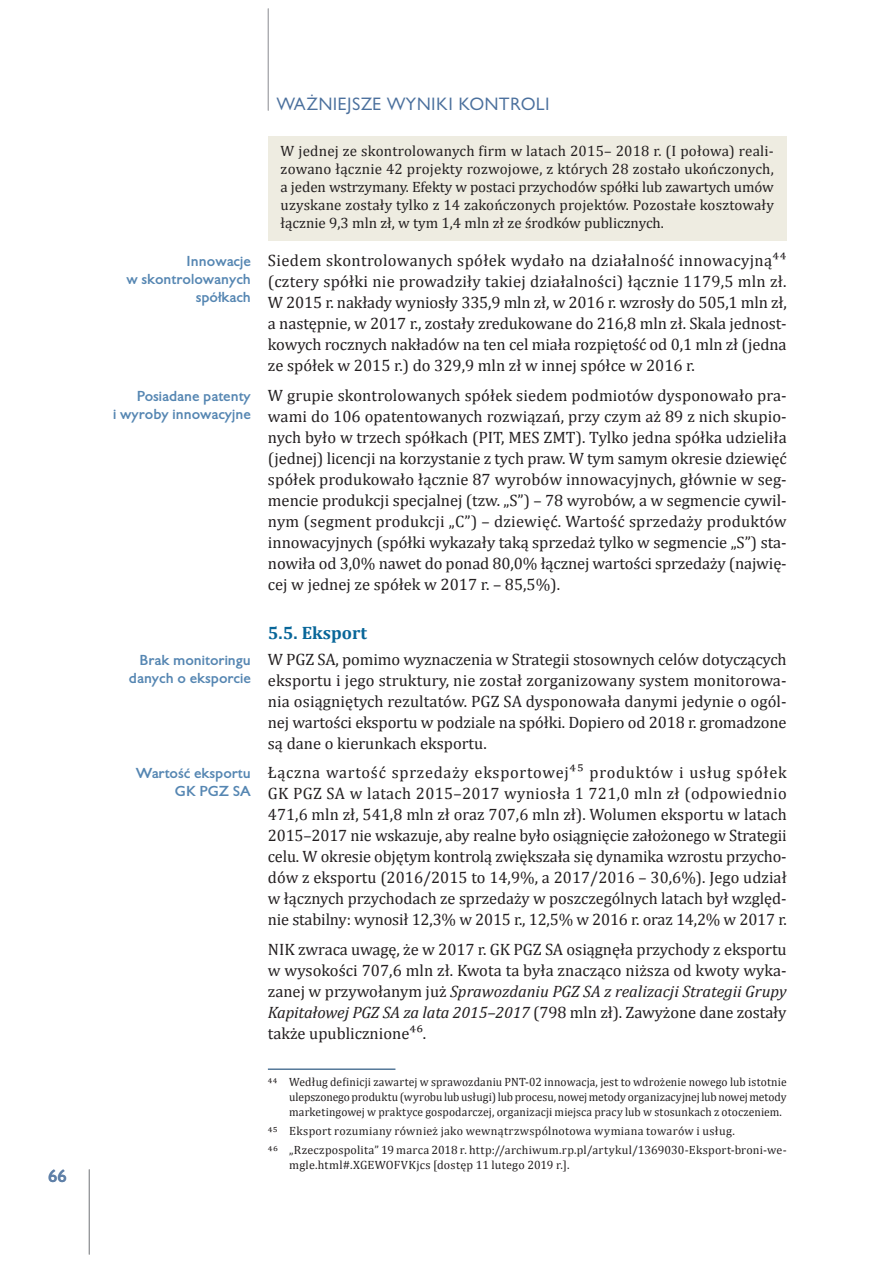
<style>
.page{position:relative;width:893px;height:1263px;background:#fff}
.page>*{position:absolute;margin:0;border:0;box-sizing:border-box;transform-origin:0 0}
.t1{font:700 18px "Cambria";color:#086699}
.t2{font:16.5px/21px "Cambria";color:#231f20;text-align:justify}
.t3{font:16.5px "Gilead TTEFN";letter-spacing:.05em;color:#4b709d}
.t4{font:700 16.5px "Gilead TTEFN";color:#5f80a8}
.t5{font:15px/18px "Cambria";color:#231f20;text-align:justify}
.t6{font:700 13.5px/18px "Gilead TTEFN";color:#5586b2;text-align:right}
.t7{font:12px/15px "Cambria";letter-spacing:.02em;color:#231f20;text-align:justify;scale:.96 1}
.t8{font:12px/19.2px "Cambria";letter-spacing:.02em;color:#231f20}
.s1{font-style:italic}
</style>
<div class="page">
<hr style="left:268px;top:9px;width:1px;height:102px;background:#a8a9ad">
<hr style="left:89px;top:1169px;width:1px;height:85px;background:#939598">
<div style="left:268px;top:136px;width:519px;height:104px;background:#eeece1"></div>
<hr style="left:268px;top:1069px;width:127px;height:1px;background:#003667">
<p class="t4" style="left:48px;top:1165px;width:20px">66</p>
<p class="t6" style="left:126px;top:252px;width:126px">Innowacje<br>w skontrolowanych spółkach</p>
<p class="t6" style="left:113px;top:387px;width:139px">Posiadane patenty<br>i wyroby innowacyjne</p>
<p class="t6" style="left:129px;top:651px;width:123px">Brak monitoringu danych o eksporcie</p>
<p class="t6" style="left:136px;top:764px;width:116px">Wartość eksportu<br>GK PGZ SA</p>
<p class="t3" style="left:276px;top:93px;width:275px">WAŻNIEJSZE WYNIKI KONTROLI</p>
<p class="t5" style="left:281px;top:142px;width:495px">W jednej ze skontrolowanych firm w latach 2015– 2018 r. (I połowa) reali&shy;zowano łącznie 42 projekty rozwojowe, z których 28 zostało ukończonych, a jeden wstrzymany. Efekty w postaci przychodów spółki lub zawartych umów uzyskane zostały tylko z 14 zakończonych projektów. Pozostałe kosztowały łącznie 9,3 mln zł, w tym 1,4 mln zł ze środków publicznych.</p>
<p class="t2" style="left:268px;top:250px;width:520px">Siedem skontrolowanych spółek wydało na działalność innowacyjną44 (cztery spółki nie prowadziły takiej działalności) łącznie 1179,5 mln zł.<br>W 2015 r. nakłady wyniosły 335,9 mln zł, w 2016 r. wzrosły do 505,1 mln zł, a następnie, w 2017 r., zostały zredukowane do 216,8 mln zł. Skala jednost&shy;kowych rocznych nakładów na ten cel miała rozpiętość od 0,1 mln zł (jedna ze spółek w 2015 r.) do 329,9 mln zł w innej spółce w 2016 r.</p>
<p class="t2" style="left:268px;top:385px;width:520px">W grupie skontrolowanych spółek siedem podmiotów dysponowało pra&shy;wami do 106 opatentowanych rozwiązań, przy czym aż 89 z nich skupio&shy;nych było w trzech spółkach (PIT, MES ZMT). Tylko jedna spółka udzieliła (jednej) licencji na korzystanie z tych praw. W tym samym okresie dziewięć spółek produkowało łącznie 87 wyrobów innowacyjnych, głównie w seg&shy;mencie produkcji specjalnej (tzw. „S”) – 78 wyrobów, a w segmencie cywil&shy;nym (segment produkcji „C”) – dziewięć. Wartość sprzedaży produktów innowacyjnych (spółki wykazały taką sprzedaż tylko w segmencie „S”) sta&shy;nowiła od 3,0% nawet do ponad 80,0% łącznej wartości sprzedaży (najwię&shy;cej w jednej ze spółek w 2017 r. – 85,5%).</p>
<p class="t1" style="left:268px;top:620px;width:101px">5.5. Eksport</p>
<p class="t2" style="left:268px;top:648px;width:520px">W PGZ SA, pomimo wyznaczenia w Strategii stosownych celów dotyczących eksportu i jego struktury, nie został zorganizowany system monitorowa&shy;nia osiągniętych rezultatów. PGZ SA dysponowała danymi jedynie o ogól&shy;nej wartości eksportu w podziale na spółki. Dopiero od 2018 r. gromadzone są dane o kierunkach eksportu.</p>
<p class="t2" style="left:268px;top:762px;width:520px">Łączna wartość sprzedaży eksportowej45 produktów i usług spółek GK PGZ SA w latach 2015–2017 wyniosła 1 721,0 mln zł (odpowiednio 471,6 mln zł, 541,8 mln zł oraz 707,6 mln zł). Wolumen eksportu w latach 2015–2017 nie wskazuje, aby realne było osiągnięcie założonego w Strategii celu. W okresie objętym kontrolą zwiększała się dynamika wzrostu przycho&shy;dów z eksportu (2016/2015 to 14,9%, a 2017/2016 – 30,6%). Jego udział w łącznych przychodach ze sprzedaży w poszczególnych latach był względ&shy;nie stabilny: wynosił 12,3% w 2015 r., 12,5% w 2016 r. oraz 14,2% w 2017 r.</p>
<p class="t2" style="left:268px;top:938px;width:520px">NIK zwraca uwagę, że w 2017 r. GK PGZ SA osiągnęła przychody z eksportu w wysokości 707,6 mln zł. Kwota ta była znacząco niższa od kwoty wyka&shy;zanej w przywołanym już <span class="s1">Sprawozdaniu PGZ SA z realizacji Strategii Grupy Kapitałowej PGZ SA za lata 2015–2017</span> (798 mln zł). Zawyżone dane zostały także upublicznione46.</p>
<p class="t7" style="left:289px;top:1074px;width:520px;text-indent:-21px">44 Według definicji zawartej w sprawozdaniu PNT-02 innowacja, jest to wdrożenie nowego lub istotnie ulepszonego produktu (wyrobu lub usługi) lub procesu, nowej metody organizacyjnej lub nowej metody marketingowej w praktyce gospodarczej, organizacji miejsca pracy lub w stosunkach z otoczeniem.</p>
<p class="t8" style="left:268px;top:1122px;width:520px">45 Eksport rozumiany również jako wewnątrzwspólnotowa wymiana towarów i usług.<br>46 „Rzeczpospolita” 19 marca 2018 r. http://archiwum.rp.pl/artykul/1369030-Eksport-broni-we-</p>
<p class="t8" style="left:289px;top:1156px;width:282px">mgle.html#.XGEWOFVKjcs [dostęp 11 lutego 2019 r.].</p>
</div>
